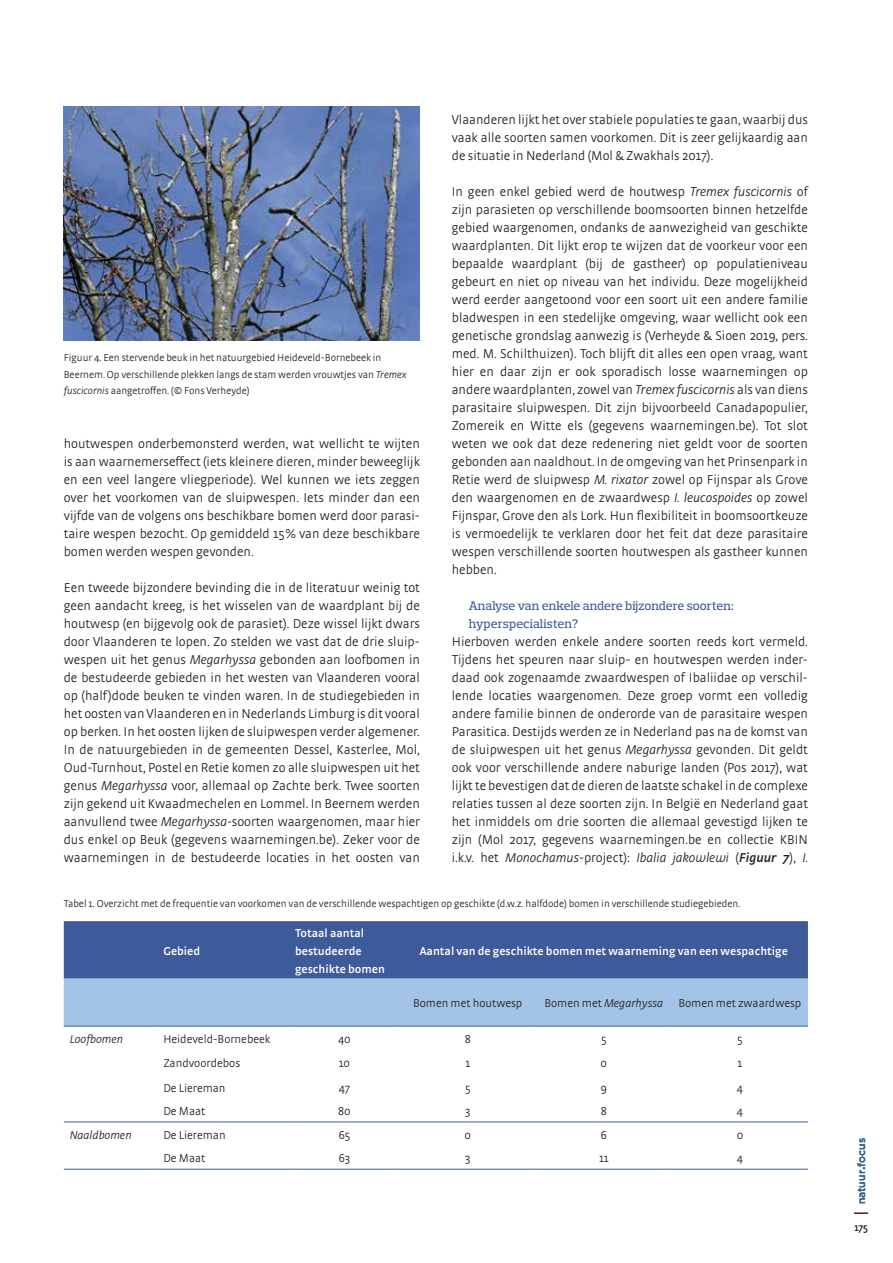
<style>
.page{position:relative;width:893px;height:1263px;background:#fff}
.page>*{position:absolute;margin:0;border:0;box-sizing:border-box;transform-origin:0 0}
.t1{font:300 13.5px/18px "Strada OT";color:#231f20;text-align:justify}
.t2{font:500 12.75px/18px "Prelo Slab";letter-spacing:.01em;color:#3e5a9a}
.t3{font:300 12px "Strada OT";color:#231f20}
.t4{font:600 12px/18px "Strada OT";color:#fff}
.t5{font:italic 300 12px "Strada OT";color:#231f20}
.t6{font:300 10.5px/16.5px "Strada OT";color:#231f20}
.t7{font:500 10.5px "Gotham";color:#3e5a9a}
.s1{font-style:italic}
.s2{font-weight:600;font-style:italic}
.s3{font-style:normal}
</style>
<div class="page">
<svg style="left:854px;top:1213px;width:14px;height:1px"></svg>
<img style="left:64px;top:106px;width:356px;height:234px">
<svg style="left:64px;top:921px;width:744px;height:105px;background:#6b89bc"></svg>
<hr style="left:64px;top:1026px;width:93px;height:1px;background:#3e5a9a">
<hr style="left:157px;top:1026px;width:132px;height:1px;background:#3e5a9a">
<hr style="left:289px;top:1026px;width:111px;height:1px;background:#3e5a9a">
<hr style="left:400px;top:1026px;width:136px;height:1px;background:#3e5a9a">
<hr style="left:536px;top:1026px;width:136px;height:1px;background:#3e5a9a">
<hr style="left:672px;top:1026px;width:136px;height:1px;background:#3e5a9a">
<hr style="left:64px;top:1121px;width:93px;height:1px;background:#3e5a9a">
<hr style="left:157px;top:1121px;width:132px;height:1px;background:#3e5a9a">
<hr style="left:289px;top:1121px;width:111px;height:1px;background:#3e5a9a">
<hr style="left:400px;top:1121px;width:136px;height:1px;background:#3e5a9a">
<hr style="left:536px;top:1121px;width:136px;height:1px;background:#3e5a9a">
<hr style="left:672px;top:1121px;width:136px;height:1px;background:#3e5a9a">
<hr style="left:64px;top:1169px;width:93px;height:1px;background:#3e5a9a">
<hr style="left:157px;top:1169px;width:132px;height:1px;background:#3e5a9a">
<hr style="left:289px;top:1169px;width:111px;height:1px;background:#3e5a9a">
<hr style="left:400px;top:1169px;width:136px;height:1px;background:#3e5a9a">
<hr style="left:536px;top:1169px;width:136px;height:1px;background:#3e5a9a">
<hr style="left:672px;top:1169px;width:136px;height:1px;background:#3e5a9a">
<p class="t6" style="left:64px;top:350px;width:344px">Figuur 4. Een stervende beuk in het natuurgebied Heideveld-Bornebeek in<br>Beernem. Op verschillende plekken langs de stam werden vrouwtjes van <span class="s1">Tremex fuscicornis</span> aangetroffen. (© Fons Verheyde)</p>
<p class="t1" style="left:64px;top:435px;width:358px">houtwespen onderbemonsterd werden, wat wellicht te wijten is aan waarnemerseffect (iets kleinere dieren, minder beweeglijk en een veel langere vliegperiode). Wel kunnen we iets zeggen over het voorkomen van de sluipwespen. Iets minder dan een vijfde van de volgens ons beschikbare bomen werd door parasi&shy;taire wespen bezocht. Op gemiddeld 15% van deze beschikbare bomen werden wespen gevonden.</p>
<p class="t1" style="left:64px;top:579px;width:358px">Een tweede bijzondere bevinding die in de literatuur weinig tot geen aandacht kreeg, is het wisselen van de waardplant bij de houtwesp (en bijgevolg ook de parasiet). Deze wissel lijkt dwars door Vlaanderen te lopen. Zo stelden we vast dat de drie sluip&shy;wespen uit het genus <span class="s1">Megarhyssa</span> gebonden aan loofbomen in de bestudeerde gebieden in het westen van Vlaanderen vooral op (half)dode beuken te vinden waren. In de studiegebieden in het oosten van Vlaanderen en in Nederlands Limburg is dit vooral op berken. In het oosten lijken de sluipwespen verder algemener.<br>In de natuurgebieden in de gemeenten Dessel, Kasterlee, Mol, Oud-Turnhout, Postel en Retie komen zo alle sluipwespen uit het genus <span class="s1">Megarhyssa</span> voor, allemaal op Zachte berk. Twee soorten zijn gekend uit Kwaadmechelen en Lommel. In Beernem werden aanvullend twee <span class="s1">Megarhyssa-</span>soorten waargenomen, maar hier dus enkel op Beuk (gegevens waarnemingen.be). Zeker voor de waarnemingen in de bestudeerde locaties in het oosten van</p>
<p class="t1" style="left:452px;top:111px;width:358px">Vlaanderen lijkt het over stabiele populaties te gaan, waarbij dus vaak alle soorten samen voorkomen. Dit is zeer gelijkaardig aan de situatie in Nederland (Mol &amp; Zwakhals 2017).</p>
<p class="t1" style="left:452px;top:183px;width:358px">In geen enkel gebied werd de houtwesp <span class="s1">Tremex fuscicornis</span> of zijn parasieten op verschillende boomsoorten binnen hetzelfde gebied waargenomen, ondanks de aanwezigheid van geschikte waardplanten. Dit lijkt erop te wijzen dat de voorkeur voor een bepaalde waardplant (bij de gastheer) op populatieniveau gebeurt en niet op niveau van het individu. Deze mogelijkheid werd eerder aangetoond voor een soort uit een andere familie bladwespen in een stedelijke omgeving, waar wellicht ook een genetische grondslag aanwezig is (Verheyde &amp; Sioen 2019, pers. med. M. Schilthuizen). Toch blijft dit alles een open vraag, want hier en daar zijn er ook sporadisch losse waarnemingen op andere waardplanten, zowel van <span class="s1">Tremex fuscicornis</span> als van diens parasitaire sluipwespen. Dit zijn bijvoorbeeld Canadapopulier, Zomereik en Witte els (gegevens waarnemingen.be). Tot slot weten we ook dat deze redenering niet geldt voor de soorten gebonden aan naaldhout. In de omgeving van het Prinsenpark in Retie werd de sluipwesp <span class="s1">M. rixator</span> zowel op Fijnspar als Grove den waargenomen en de zwaardwesp <span class="s1">I. leucospoides</span> op zowel Fijnspar, Grove den als Lork. Hun flexibiliteit in boomsoortkeuze is vermoedelijk te verklaren door het feit dat deze parasitaire wespen verschillende soorten houtwespen als gastheer kunnen hebben.</p>
<p class="t2" style="left:469px;top:597px;width:266px">Analyse van enkele andere bijzondere soorten: hyperspecialisten?</p>
<p class="t1" style="left:452px;top:633px;width:358px">Hierboven werden enkele andere soorten reeds kort vermeld.<br>Tijdens het speuren naar sluip- en houtwespen werden inder&shy;daad ook zogenaamde zwaardwespen of Ibaliidae op verschil&shy;lende locaties waargenomen. Deze groep vormt een volledig andere familie binnen de onderorde van de parasitaire wespen Parasitica. Destijds werden ze in Nederland pas na de komst van de sluipwespen uit het genus <span class="s1">Megarhyssa</span> gevonden. Dit geldt ook voor verschillende andere naburige landen (Pos 2017), wat lijkt te bevestigen dat de dieren de laatste schakel in de complexe relaties tussen al deze soorten zijn. In België en Nederland gaat het inmiddels om drie soorten die allemaal gevestigd lijken te zijn (Mol 2017, gegevens waarnemingen.be en collectie KBIN i.k.v. het <span class="s1">Monochamus</span>-project): <span class="s1">Ibalia jakowlewi</span> (<span class="s2">Figuur 7</span>), <span class="s1">I.</span></p>
<p class="t6" style="left:64px;top:895px;width:678px">Tabel 1. Overzicht met de frequentie van voorkomen van de verschillende wespachtigen op geschikte (d.w.z. halfdode) bomen in verschillende studiegebieden.</p>
<p class="t4" style="left:163px;top:942px;width:38px">Gebied</p>
<p class="t4" style="left:295px;top:924px;width:91px">Totaal aantal bestudeerde geschikte bomen</p>
<p class="t4" style="left:420px;top:942px;width:370px">Aantal van de geschikte bomen met waarneming van een wespachtige</p>
<p class="t3" style="left:413px;top:996px;width:111px">Bomen met houtwesp</p>
<p class="t5" style="left:544px;top:996px;width:120px"><span class="s3">Bomen met</span> Megarhyssa</p>
<p class="t3" style="left:678px;top:996px;width:124px">Bomen met zwaardwesp</p>
<p class="t5" style="left:70px;top:1032px;width:55px">Loofbomen</p>
<p class="t3" style="left:163px;top:1032px;width:109px">Heideveld-Bornebeek</p>
<p class="t3" style="left:338px;top:1032px;width:14px">40</p>
<p class="t3" style="left:465px;top:1032px;width:8px">8</p>
<p class="t3" style="left:601px;top:1032px;width:7px">5</p>
<p class="t3" style="left:737px;top:1032px;width:7px">5</p>
<p class="t3" style="left:163px;top:1056px;width:78px">Zandvoordebos</p>
<p class="t3" style="left:339px;top:1056px;width:13px">10</p>
<p class="t3" style="left:465px;top:1056px;width:6px">1</p>
<p class="t3" style="left:601px;top:1056px;width:8px">0</p>
<p class="t3" style="left:737px;top:1056px;width:6px">1</p>
<p class="t3" style="left:163px;top:1081px;width:64px">De Liereman</p>
<p class="t3" style="left:339px;top:1081px;width:13px">47</p>
<p class="t3" style="left:465px;top:1081px;width:7px">5</p>
<p class="t3" style="left:601px;top:1081px;width:8px">9</p>
<p class="t3" style="left:737px;top:1081px;width:8px">4</p>
<p class="t3" style="left:163px;top:1104px;width:43px">De Maat</p>
<p class="t3" style="left:338px;top:1104px;width:14px">80</p>
<p class="t3" style="left:465px;top:1104px;width:7px">3</p>
<p class="t3" style="left:601px;top:1104px;width:8px">8</p>
<p class="t3" style="left:737px;top:1104px;width:8px">4</p>
<p class="t5" style="left:70px;top:1128px;width:63px">Naaldbomen</p>
<p class="t3" style="left:163px;top:1128px;width:64px">De Liereman</p>
<p class="t3" style="left:339px;top:1128px;width:13px">65</p>
<p class="t3" style="left:464px;top:1128px;width:8px">0</p>
<p class="t3" style="left:601px;top:1128px;width:8px">6</p>
<p class="t3" style="left:737px;top:1128px;width:8px">0</p>
<p class="t3" style="left:163px;top:1152px;width:43px">De Maat</p>
<p class="t3" style="left:339px;top:1152px;width:13px">63</p>
<p class="t3" style="left:465px;top:1152px;width:7px">3</p>
<p class="t3" style="left:599px;top:1152px;width:11px">11</p>
<p class="t3" style="left:737px;top:1152px;width:8px">4</p>
<p class="t7" style="left:855px;top:1204px;width:68px;rotate:-90deg">natuur<sub>•</sub>focus</p>
<p class="t6" style="left:854px;top:1219px;width:15px">175</p>
</div>
